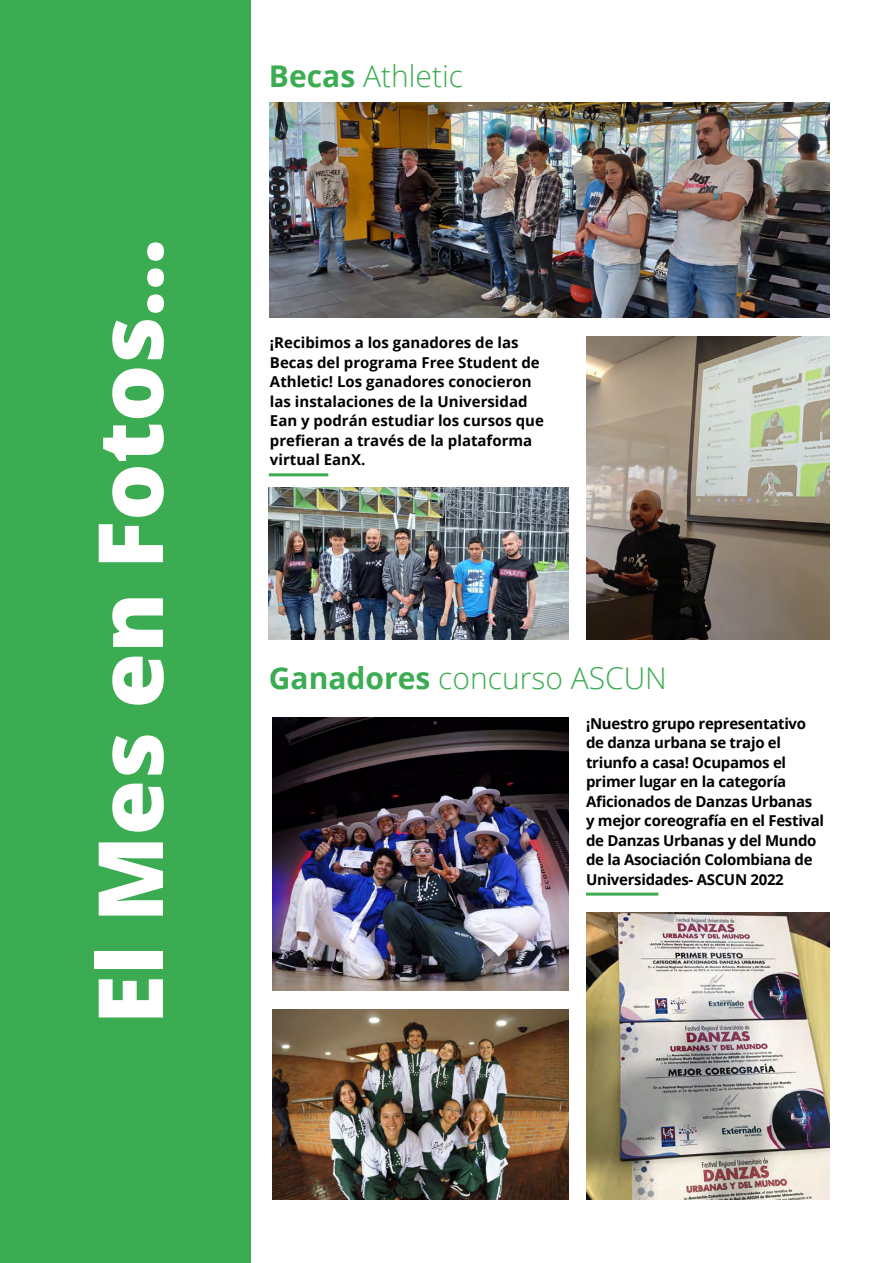
<style>
.page{position:relative;width:893px;height:1263px;background:#fff}
.page>*{position:absolute;margin:0;border:0;box-sizing:border-box;transform-origin:0 0}
.t1{font:800 90px "Open Sans";color:#fff}
.t2{font:300 30px "Open Sans";color:#3cac52}
.t3{font:700 15px/19.5px "Open Sans";letter-spacing:-.02em;color:#000}
.t4{font:700 15px/19.5px "Open Sans";color:#000}
.s1{font-weight:700}
</style>
<div class="page">
<div style="left:0;top:0;width:251px;height:1263px;background:#3cac52"></div>
<hr style="left:269px;top:473px;width:59px;height:3px;background:#3cac52">
<img style="left:270px;top:103px;width:559px;height:214px">
<hr style="left:586px;top:893px;width:72px;height:3px;background:#3cac52">
<img style="left:272px;top:717px;width:296px;height:273px">
<img style="left:272px;top:1010px;width:296px;height:189px">
<img style="left:586px;top:912px;width:243px;height:287px">
<img style="left:586px;top:337px;width:243px;height:302px">
<img style="left:269px;top:488px;width:299px;height:151px">
<h1 class="t1" style="left:62px;top:1024px;width:787px;rotate:-90deg">El Mes en Fotos...</h1>
<h2 class="t2" style="left:269px;top:55px;width:196px"><span class="s1">Becas</span> Athletic</h2>
<p class="t4" style="left:270px;top:333px;width:275px">¡Recibimos a los ganadores de las<br>Becas del programa Free Student de<br>Athletic! Los ganadores conocieron las instalaciones de la Universidad<br>Ean y podrán estudiar los cursos que prefieran a través de la plataforma virtual EanX.</p>
<h2 class="t2" style="left:269px;top:657px;width:399px"><span class="s1">Ganadores</span> concurso ASCUN</h2>
<p class="t3" style="left:586px;top:713px;width:240px">¡Nuestro grupo representativo de danza urbana se trajo el triunfo a casa! Ocupamos el primer lugar en la categoría<br>Aficionados de Danzas Urbanas y mejor coreografía en el Festival de Danzas Urbanas y del Mundo de la Asociación Colombiana de<br>Universidades- ASCUN 2022</p>
</div>
